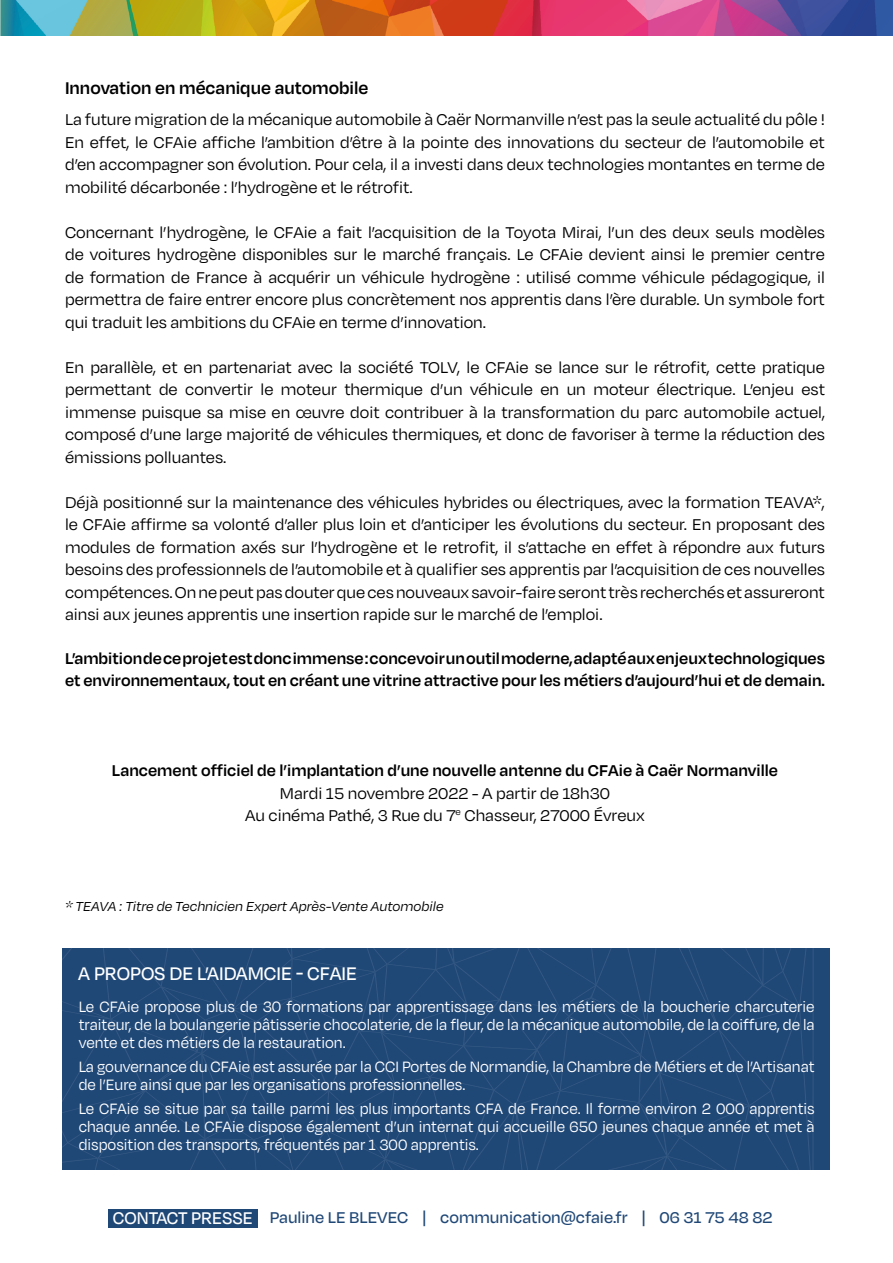
<style>
.page{position:relative;width:893px;height:1263px;background:#fff}
.page>*{position:absolute;margin:0;border:0;box-sizing:border-box;transform-origin:0 0}
.t1{font:500 21px "Degular";color:#fff}
.t2{font:600 19.5px "Degular";color:#000}
.t3{font:18px/22.5px "Degular";color:#000;text-align:justify}
.t4{font:600 18px/22.5px "Degular";color:#000}
.t5{font:500 18px "Degular";color:#204877}
.t6{font:17.25px/18px "Degular";color:#fff;text-align:justify;scale:.96 1}
.t7{font:italic 15px "Degular";color:#000}
.s1{font-size:19.5px;color:#fff}
</style>
<div class="page">
<img style="left:0;top:0;width:893px;height:35px">
<div style="left:109px;top:1209px;width:149px;height:19px;background:#204877"></div>
<div style="left:62px;top:948px;width:768px;height:221px;background:#204877"></div>
<svg style="left:62px;top:948px;width:752px;height:221px"></svg>
<p class="t2" style="left:65px;top:76px;width:305px">Innovation en mécanique automobile</p>
<p class="t3" style="left:65px;top:108px;width:761px">La future migration de la mécanique automobile à Caër Normanville n’est pas la seule actualité du pôle !<br>En effet, le CFAie affiche l’ambition d’être à la pointe des innovations du secteur de l’automobile et d’en accompagner son évolution. Pour cela, il a investi dans deux technologies montantes en terme de mobilité décarbonée : l’hydrogène et le rétrofit.</p>
<p class="t3" style="left:65px;top:220px;width:761px">Concernant l’hydrogène, le CFAie a fait l’acquisition de la Toyota Mirai, l’un des deux seuls modèles de voitures hydrogène disponibles sur le marché français. Le CFAie devient ainsi le premier centre de formation de France à acquérir un véhicule hydrogène : utilisé comme véhicule pédagogique, il permettra de faire entrer encore plus concrètement nos apprentis dans l’ère durable. Un symbole fort qui traduit les ambitions du CFAie en terme d’innovation.</p>
<p class="t3" style="left:65px;top:355px;width:761px">En parallèle, et en partenariat avec la société TOLV, le CFAie se lance sur le rétrofit, cette pratique permettant de convertir le moteur thermique d’un véhicule en un moteur électrique. L’enjeu est immense puisque sa mise en œuvre doit contribuer à la transformation du parc automobile actuel, composé d’une large majorité de véhicules thermiques, et donc de favoriser à terme la réduction des émissions polluantes.</p>
<p class="t3" style="left:65px;top:490px;width:761px">Déjà positionné sur la maintenance des véhicules hybrides ou électriques, avec la formation TEAVA*, le CFAie affirme sa volonté d’aller plus loin et d’anticiper les évolutions du secteur. En proposant des modules de formation axés sur l’hydrogène et le retrofit, il s’attache en effet à répondre aux futurs besoins des professionnels de l’automobile et à qualifier ses apprentis par l’acquisition de ces nouvelles compétences. On ne peut pas douter que ces nouveaux savoir-faire seront très recherchés et assureront ainsi aux jeunes apprentis une insertion rapide sur le marché de l’emploi.</p>
<p class="t4" style="left:65px;top:646px;width:761px">L’ambition de ce projet est donc immense : concevoir un outil moderne, adapté aux enjeux technologiques et environnementaux, tout en créant une vitrine attractive pour les métiers d’aujourd’hui et de demain.</p>
<p class="t4" style="left:112px;top:759px;width:667px">Lancement officiel de l’implantation d’une nouvelle antenne du CFAie à Caër Normanville</p>
<p class="t3" style="left:245px;top:781px;width:401px;text-align:center">Mardi 15 novembre 2022 - A partir de 18h30<br>Au cinéma Pathé, 3 Rue du 7<sup>e</sup> Chasseur, 27000 Évreux</p>
<p class="t7" style="left:65px;top:898px;width:380px">* TEAVA : Titre de Technicien Expert Après-Vente Automobile</p>
<p class="t1" style="left:78px;top:961px;width:280px">A PROPOS DE L’AIDAMCIE - CFAIE</p>
<p class="t6" style="left:79px;top:996px;width:768px">Le CFAie propose plus de 30 formations par apprentissage dans les métiers de la boucherie charcuterie traiteur, de la boulangerie pâtisserie chocolaterie, de la fleur, de la mécanique automobile, de la coiffure, de la vente et des métiers de la restauration.</p>
<p class="t6" style="left:79px;top:1056px;width:768px">La gouvernance du CFAie est assurée par la CCI Portes de Normandie, la Chambre de Métiers et de l’Artisanat de l’Eure ainsi que par les organisations professionnelles.</p>
<p class="t6" style="left:79px;top:1098px;width:768px">Le CFAie se situe par sa taille parmi les plus importants CFA de France. Il forme environ 2 000 apprentis chaque année. Le CFAie dispose également d’un internat qui accueille 650 jeunes chaque année et met à disposition des transports, fréquentés par 1 300 apprentis.</p>
<p class="t5" style="left:113px;top:1207px;width:661px"><span class="s1">CONTACT PRESSE</span> Pauline LE BLEVEC | communication@cfaie.fr | 06 31 75 48 82</p>
</div>
